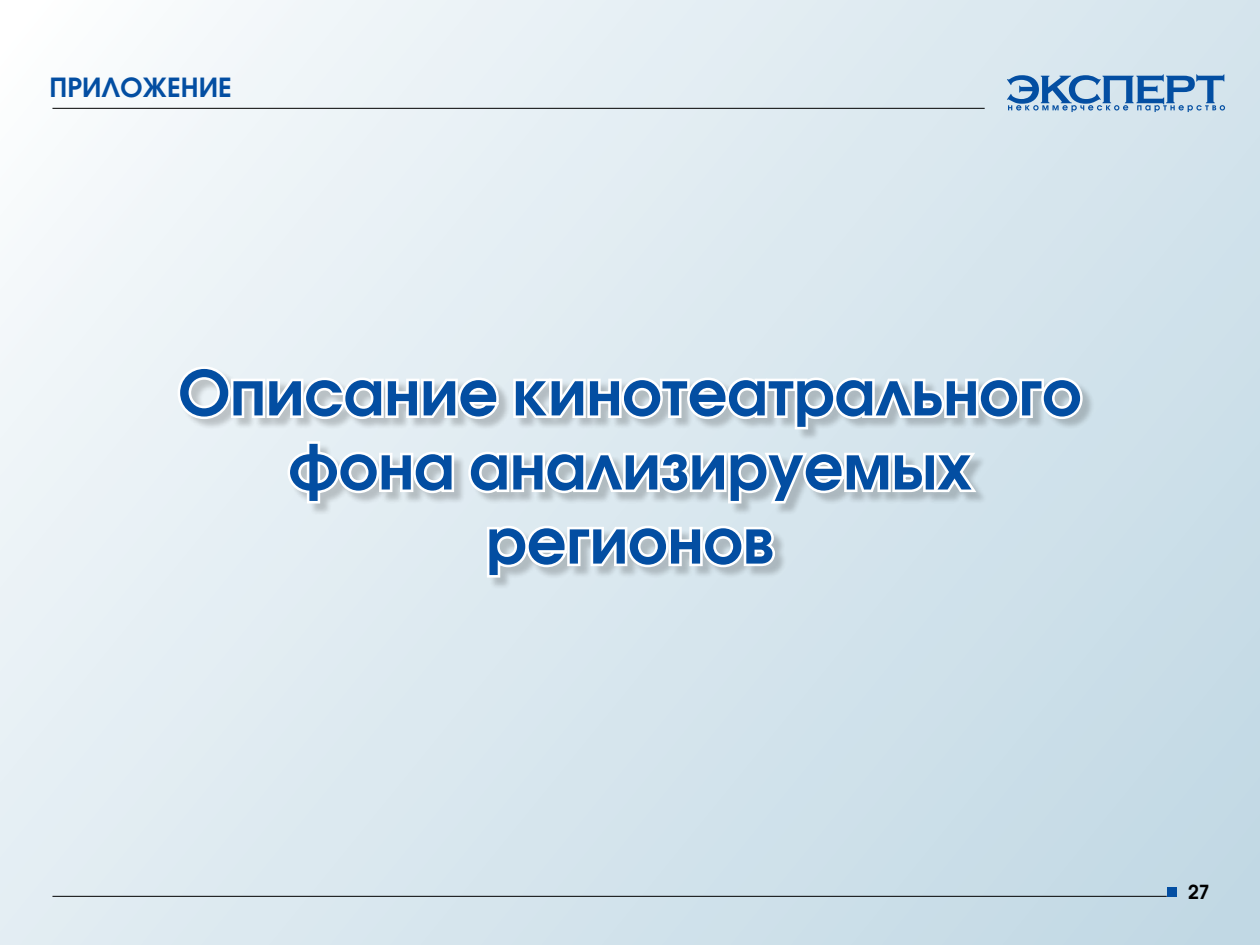
<style>
.page{position:relative;width:1260px;height:945px;background:#fff}
.page>*{position:absolute;margin:0;border:0;box-sizing:border-box;transform-origin:0 0}
.t1{font:700 61.77px/74px "Avant Garde Gothic Cyr";color:#034ea2;text-align:center}
.t2{font:700 26.25px "Avant Garde Gothic Cyr";color:#034ea2}
.t3{font:700 19.25px "Avant Garde Gothic Cyr";color:#000}
</style>
<div class="page">
<div style="left:0;top:0;width:1260px;height:945px;background:linear-gradient(to right,#eff5f8,#c9dde8)"></div>
<hr style="left:52px;top:108px;width:933px;height:1px;background:#000">
<hr style="left:52px;top:896px;width:1115px;height:1px;background:#000">
<div style="left:1167px;top:887px;width:10px;height:10px;background:#034ea2"></div>
<svg style="left:1007px;top:74px;width:218px;height:38px;background:#86acd0"></svg>
<div style="left:180px;top:368px;width:915px;height:221px;background:#000;opacity:.2"></div>
<svg style="left:175px;top:364px;width:910px;height:142px"></svg>
<svg style="left:484px;top:523px;width:294px;height:57px"></svg>
<p class="t2" style="left:50px;top:72px;width:75px">Прилож</p>
<p class="t2" style="left:167px;top:72px;width:66px">ение</p>
<p class="t1" style="left:178px;top:355px;width:905px">Описание кинотеатрального фона анализируемых регионов</p>
<p class="t3" style="left:1188px;top:881px;width:23px">27</p>
</div>
